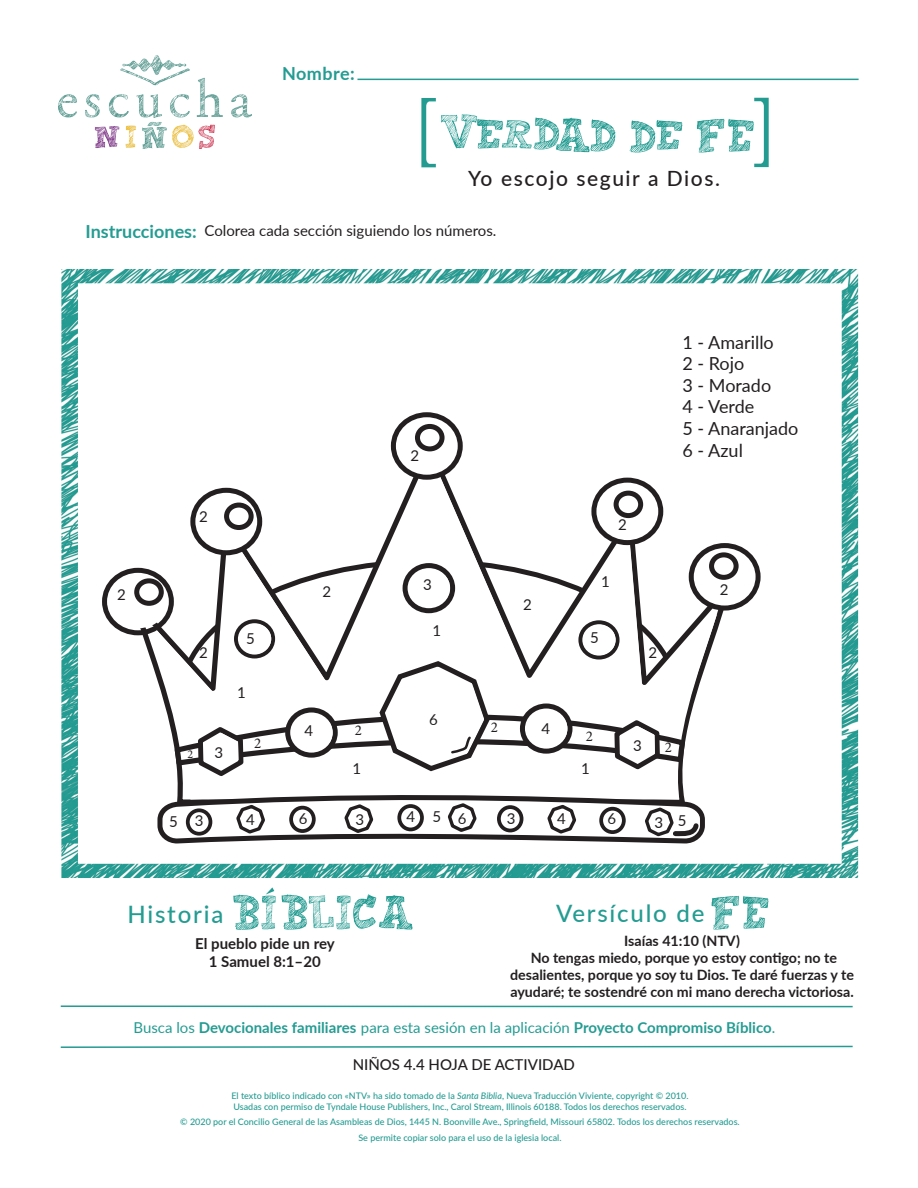
<style>
.page{position:relative;width:918px;height:1188px;background:#fff}
.page>*{position:absolute;margin:0;border:0;box-sizing:border-box;transform-origin:0 0}
.t1{font:500 24px "Lato";letter-spacing:.075em;color:#249c92}
.t2{font:500 21px "Lato";letter-spacing:.075em;color:#231f20}
.t3{font:18px/21.6px "Lato";color:#231f20}
.t4{font:700 18px "Lato";color:#249c92}
.t5{font:700 15px "Lato";color:#249c92}
.t6{font:15px "Lato";color:#231f20}
.t7{font:700 15px/18px "Lato";color:#231f20;text-align:center}
.t8{font:500 15px "Lato";color:#231f20}
.t9{font:15px "Minion Pro";color:#231f20}
.t10{font:700 14.25px/17.1px "Lato";color:#231f20;text-align:center}
.t11{font:12px "Minion Pro";color:#231f20}
.t12{font:500 9px/10.8px "Lato";color:#249c92}
.s1{font-weight:400}
.s2{font-style:italic}
</style>
<div class="page">
<img style="left:59px;top:56px;width:193px;height:93px">
<img style="left:61px;top:269px;width:798px;height:609px">
<svg style="left:711px;top:896px;width:58px;height:34px"></svg>
<hr style="left:61px;top:1005px;width:792px;height:2px;background:#249b93">
<svg style="left:60px;top:1045px;width:793px;height:3px"></svg>
<hr style="left:357px;top:79px;width:502px;height:1px;background:#249c92">
<svg style="left:421px;top:98px;width:195px;height:69px"></svg>
<svg style="left:629px;top:120px;width:54px;height:33px"></svg>
<svg style="left:233px;top:887px;width:180px;height:43px"></svg>
<svg style="left:697px;top:98px;width:72px;height:69px"></svg>
<div style="left:144px;top:387px;width:25px;height:23px;background:#fff;border-radius:50%"></div>
<svg style="left:127px;top:434px;width:611px;height:373px"></svg>
<svg style="left:153px;top:462px;width:564px;height:338px"></svg>
<div style="left:104px;top:566px;width:67px;height:62px;background:#fff;border-radius:50%"></div>
<div style="left:102px;top:568px;width:72px;height:67px;border:5px solid #231f20;border-radius:50%"></div>
<svg style="left:193px;top:490px;width:67px;height:63px"></svg>
<div style="left:190px;top:488px;width:72px;height:67px;border:5px solid #231f20;border-radius:50%"></div>
<svg style="left:393px;top:415px;width:67px;height:62px"></svg>
<div style="left:391px;top:412px;width:72px;height:68px;border:5px solid #231f20;border-radius:50%"></div>
<svg style="left:594px;top:480px;width:67px;height:63px"></svg>
<div style="left:591px;top:478px;width:72px;height:67px;border:5px solid #231f20;border-radius:50%"></div>
<div style="left:693px;top:544px;width:67px;height:63px;background:#fff;border-radius:50%"></div>
<div style="left:689px;top:543px;width:71px;height:68px;border:5px solid #231f20;border-radius:50%"></div>
<svg style="left:137px;top:581px;width:24px;height:22px"></svg>
<div style="left:134px;top:578px;width:30px;height:28px;border:5px solid #231f20;border-radius:50%"></div>
<div style="left:227px;top:505px;width:24px;height:23px;background:#fff;border-radius:50%"></div>
<div style="left:224px;top:503px;width:30px;height:27px;border:5px solid #231f20;border-radius:50%"></div>
<svg style="left:417px;top:426px;width:25px;height:23px"></svg>
<div style="left:415px;top:424px;width:30px;height:27px;border:5px solid #231f20;border-radius:50%"></div>
<div style="left:616px;top:493px;width:25px;height:23px;background:#fff;border-radius:50%"></div>
<div style="left:614px;top:491px;width:29px;height:27px;border:5px solid #231f20;border-radius:50%"></div>
<svg style="left:712px;top:555px;width:24px;height:22px"></svg>
<div style="left:709px;top:552px;width:30px;height:28px;border:5px solid #231f20;border-radius:50%"></div>
<svg style="left:405px;top:566px;width:48px;height:45px"></svg>
<div style="left:403px;top:563px;width:52px;height:50px;border:5px solid #231f20;border-radius:50%"></div>
<svg style="left:236px;top:621px;width:37px;height:36px"></svg>
<div style="left:234px;top:619px;width:41px;height:39px;border:4px solid #231f20;border-radius:50%"></div>
<svg style="left:580px;top:622px;width:38px;height:36px"></svg>
<div style="left:578px;top:620px;width:42px;height:40px;border:4px solid #231f20;border-radius:50%"></div>
<div style="left:240px;top:624px;width:31px;height:30px;background:#fff;border-radius:50%"></div>
<div style="left:410px;top:569px;width:40px;height:37px;background:#fff;border-radius:50%"></div>
<div style="left:584px;top:625px;width:32px;height:30px;background:#fff;border-radius:50%"></div>
<svg style="left:155px;top:794px;width:552px;height:51px"></svg>
<svg style="left:171px;top:658px;width:518px;height:121px"></svg>
<h3 class="t4" style="left:282px;top:60px;width:74px">Nombre:</h3>
<h2 class="t2" style="left:468px;top:164px;width:253px">Yo escojo seguir a Dios.</h2>
<h3 class="t4" style="left:86px;top:219px;width:113px">Instrucciones:</h3>
<h3 class="t6" style="left:204px;top:220px;width:293px">Colorea cada sección siguiendo los números.</h3>
<h3 class="t6" style="left:410px;top:445px;width:10px">2</h3>
<h3 class="t3" style="left:683px;top:331px;width:117px">1 - Amarillo<br>2 - Rojo<br>3 - Morado<br>4 - Verde<br>5 - Anaranjado<br>6 - Azul</h3>
<h3 class="t6" style="left:117px;top:583px;width:10px">2</h3>
<h3 class="t6" style="left:199px;top:506px;width:10px">2</h3>
<h3 class="t6" style="left:618px;top:514px;width:10px">2</h3>
<h3 class="t6" style="left:199px;top:642px;width:10px">2</h3>
<h3 class="t11" style="left:187px;top:746px;width:7px">2</h3>
<h3 class="t6" style="left:215px;top:742px;width:10px">3</h3>
<h3 class="t6" style="left:601px;top:570px;width:10px">1</h3>
<h3 class="t6" style="left:423px;top:574px;width:10px">3</h3>
<h3 class="t6" style="left:322px;top:581px;width:10px">2</h3>
<h3 class="t6" style="left:720px;top:579px;width:10px">2</h3>
<h3 class="t6" style="left:523px;top:594px;width:10px">2</h3>
<h3 class="t6" style="left:433px;top:620px;width:10px">1</h3>
<h3 class="t6" style="left:246px;top:628px;width:10px">5</h3>
<h3 class="t6" style="left:590px;top:627px;width:10px">5</h3>
<h3 class="t6" style="left:237px;top:682px;width:10px">1</h3>
<h3 class="t6" style="left:649px;top:642px;width:10px">2</h3>
<h3 class="t6" style="left:429px;top:709px;width:10px">6</h3>
<h3 class="t6" style="left:305px;top:719px;width:10px">4</h3>
<h3 class="t6" style="left:541px;top:717px;width:10px">4</h3>
<h3 class="t9" style="left:355px;top:720px;width:9px">2</h3>
<h3 class="t9" style="left:491px;top:718px;width:9px">2</h3>
<h3 class="t9" style="left:586px;top:726px;width:9px">2</h3>
<h3 class="t9" style="left:254px;top:733px;width:9px">2</h3>
<h3 class="t9" style="left:665px;top:737px;width:9px">2</h3>
<h3 class="t6" style="left:633px;top:735px;width:10px">3</h3>
<h3 class="t6" style="left:353px;top:758px;width:10px">1</h3>
<h3 class="t6" style="left:581px;top:758px;width:10px">1</h3>
<h3 class="t6" style="left:169px;top:811px;width:36px">5 3</h3>
<h3 class="t6" style="left:246px;top:809px;width:10px">4</h3>
<h3 class="t6" style="left:299px;top:807px;width:10px">6</h3>
<h3 class="t6" style="left:356px;top:809px;width:10px">3</h3>
<h3 class="t6" style="left:407px;top:806px;width:61px">456</h3>
<h3 class="t6" style="left:507px;top:808px;width:10px">3</h3>
<h3 class="t6" style="left:557px;top:808px;width:10px">4</h3>
<h3 class="t6" style="left:607px;top:808px;width:10px">6</h3>
<h3 class="t6" style="left:654px;top:811px;width:34px">3 5</h3>
<h1 class="t1" style="left:127px;top:897px;width:97px">Historia</h1>
<h1 class="t1" style="left:556px;top:896px;width:150px">Versículo de</h1>
<h3 class="t7" style="left:195px;top:934px;width:141px">El pueblo pide un rey<br>1 Samuel 8:1–20</h3>
<h3 class="t10" style="left:510px;top:931px;width:345px">Isaías 41:10 (NTV)<br>No tengas miedo, porque yo estoy contigo; no te desalientes, porque yo soy tu Dios. Te daré fuerzas y te ayudaré; te sostendré con mi mano derecha victoriosa.</h3>
<h3 class="t5" style="left:134px;top:1016px;width:643px"><span class="s1">Busca los</span> Devocionales familiares <span class="s1">para esta sesión en la aplicación</span> Proyecto Compromiso Bíblico<span class="s1">.</span></h3>
<h3 class="t8" style="left:353px;top:1054px;width:224px">NIÑOS 4.4 HOJA DE ACTIVIDAD</h3>
<p class="t12" style="left:231px;top:1090px;width:459px">El texto bíblico indicado con «NTV» ha sido tomado de la <span class="s2">Santa Biblia</span>, Nueva Traducción Viviente, copyright © 2010.<br>Usadas con permiso de Tyndale House Publishers, Inc., Carol Stream, Illinois 60188. Todos los derechos reservados.</p>
<p class="t12" style="left:180px;top:1114px;width:561px;line-height:15.6px;text-align:center">© 2020 por el Concilio General de las Asambleas de Dios, 1445 N. Boonville Ave., Springfield, Missouri 65802. Todos los derechos reservados.<br>Se permite copiar solo para el uso de la iglesia local.</p>
</div>
